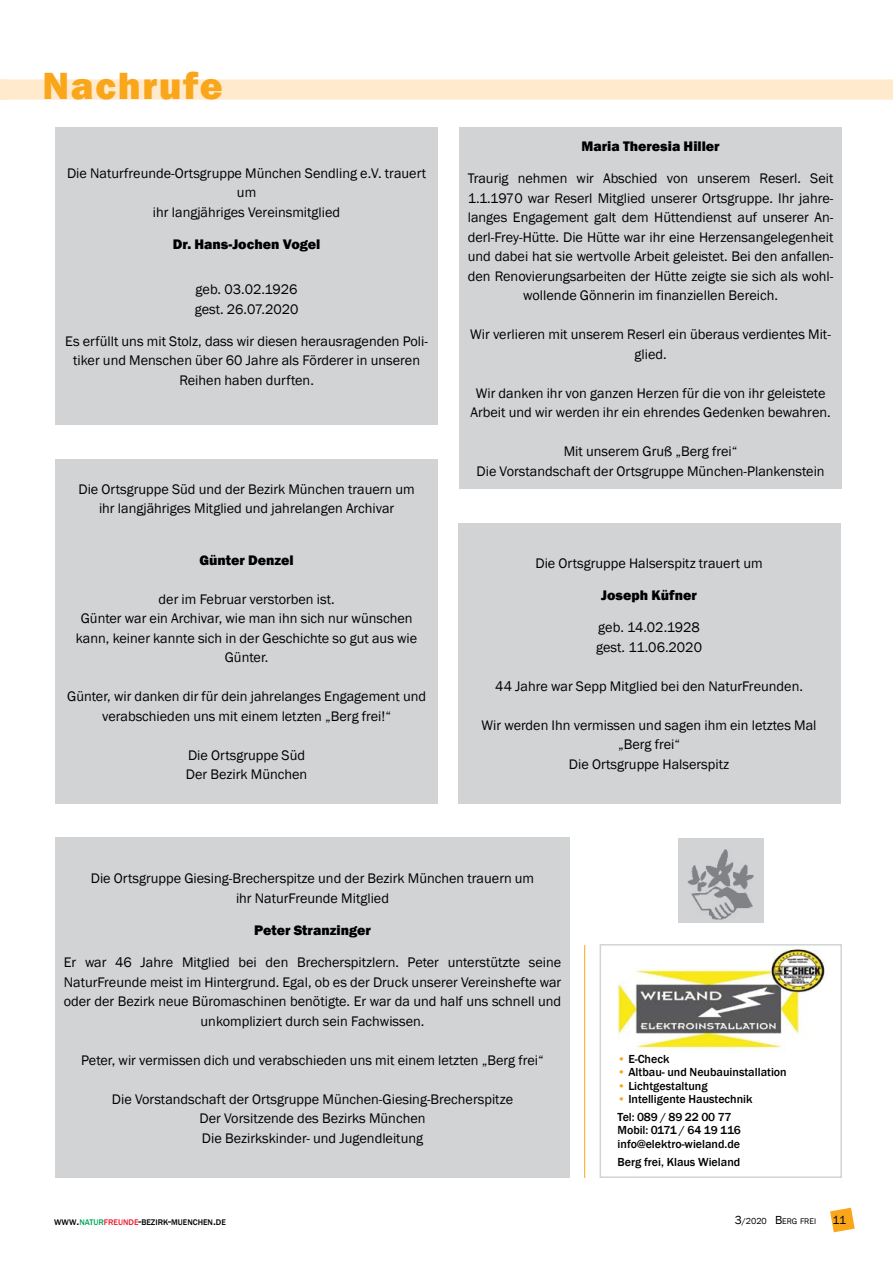
<style>
.page{position:relative;width:893px;height:1263px;background:#fff}
.page>*{position:absolute;margin:0;border:0;box-sizing:border-box;transform-origin:0 0}
.t1{font:800 39px "Franklin Gothic";letter-spacing:.04em;color:#faa61a}
.t2{font:14.25px/19.5px "Franklin Gothic";color:#000;text-align:center}
.t3{font:800 14.25px "Franklin Gothic";color:#000}
.t4{font:500 12px/17.7px "Franklin Gothic";color:#000}
.t5{font:12px "Franklin Gothic";color:#000}
.t6{font:500 8.4px "Franklin Gothic";color:#000}
.t7{font:8.4px "Franklin Gothic";color:#000}
.s1{color:#faa61a}
.s2{font-size:12px}
.s3{color:#00a65d}
.s4{color:#ed1b2f}
.s5{font-size:9px}
</style>
<div class="page">
<svg style="left:830px;top:1208px;width:25px;height:24px"></svg>
<div style="left:678px;top:838px;width:85px;height:84px;background:#d1d3d4"></div>
<img style="left:687px;top:849px;width:67px;height:71px">
<div style="left:0;top:79px;width:893px;height:21px;background:#ffeacd"></div>
<hr style="left:584px;top:945px;width:1px;height:233px;background:#faa61a">
<div style="left:55px;top:838px;width:515px;height:340px;background:#d1d3d4"></div>
<div style="left:55px;top:128px;width:383px;height:297px;background:#d1d3d4"></div>
<div style="left:458px;top:523px;width:382px;height:281px;background:#d1d3d4"></div>
<div style="left:55px;top:459px;width:383px;height:345px;background:#d1d3d4"></div>
<div style="left:600px;top:944px;width:242px;height:234px;border:2px solid #d1d3d4"></div>
<img style="left:617px;top:946px;width:212px;height:106px">
<div style="left:459px;top:128px;width:383px;height:361px;background:#d1d3d4"></div>
<h1 class="t1" style="left:43px;top:64px;width:182px">Nachrufe</h1>
<p class="t2" style="left:67px;top:163px;width:361px">Die Naturfreunde-Ortsgruppe München Sendling e.V. trauert um<br>ihr langjähriges Vereinsmitglied</p>
<p class="t3" style="left:173px;top:236px;width:149px">Dr. hans-Jochen Vogel</p>
<p class="t2" style="left:195px;top:279px;width:105px;text-align:left">geb. 03.02.1926 gest. 26.07.2020</p>
<p class="t2" style="left:65px;top:331px;width:364px">Es erfüllt uns mit Stolz, dass wir diesen herausragenden Poli&shy;tiker und Menschen über 60 Jahre als Förderer in unseren<br>Reihen haben durften.</p>
<p class="t2" style="left:79px;top:479px;width:338px">Die Ortsgruppe Süd und der Bezirk München trauern um ihr langjähriges Mitglied und jahrelangen Archivar</p>
<p class="t3" style="left:199px;top:552px;width:96px">Günter Denzel</p>
<p class="t2" style="left:76px;top:589px;width:343px">der im Februar verstorben ist.<br>Günter war ein Archivar, wie man ihn sich nur wünschen kann, keiner kannte sich in der Geschichte so gut aus wie Günter.</p>
<p class="t2" style="left:67px;top:687px;width:361px">Günter, wir danken dir für dein jahrelanges Engagement und verabschieden uns mit einem letzten „Berg frei!“</p>
<p class="t2" style="left:186px;top:745px;width:123px;text-align:left">Die Ortsgruppe Süd<br>Der Bezirk München</p>
<p class="t3" style="left:581px;top:138px;width:140px">Maria Theresia hiller</p>
<p class="t2" style="left:468px;top:168px;width:367px">Traurig nehmen wir Abschied von unserem Reserl. Seit 1.1.1970 war Reserl Mitglied unserer Ortsgruppe. Ihr jahre&shy;langes Engagement galt dem Hüttendienst auf unserer An&shy;derl-Frey-Hütte. Die Hütte war ihr eine Herzensangelegenheit und dabei hat sie wertvolle Arbeit geleistet. Bei den anfallen&shy;den Renovierungsarbeiten der Hütte zeigte sie sich als wohl&shy;wollende Gönnerin im finanziellen Bereich.</p>
<p class="t2" style="left:470px;top:324px;width:362px">Wir verlieren mit unserem Reserl ein überaus verdientes Mit&shy;glied.</p>
<p class="t2" style="left:471px;top:383px;width:362px">Wir danken ihr von ganzen Herzen für die von ihr geleistete<br>Arbeit und wir werden ihr ein ehrendes Gedenken bewahren.</p>
<p class="t2" style="left:476px;top:441px;width:350px">Mit unserem Gruß „Berg frei“<br>Die Vorstandschaft der Ortsgruppe München-Plankenstein</p>
<p class="t2" style="left:535px;top:553px;width:229px">Die Ortsgruppe Halserspitz trauert um</p>
<p class="t3" style="left:601px;top:587px;width:97px">Joseph Küfner</p>
<p class="t2" style="left:596px;top:618px;width:107px;text-align:left">geb. 14.02.1928 gest. 11.06.2020</p>
<p class="t2" style="left:495px;top:676px;width:309px">44 Jahre war Sepp Mitglied bei den NaturFreunden.</p>
<p class="t2" style="left:482px;top:715px;width:336px">Wir werden Ihn vermissen und sagen ihm ein letztes Mal „Berg frei“<br>Die Ortsgruppe Halserspitz</p>
<p class="t2" style="left:91px;top:868px;width:445px">Die Ortsgruppe Giesing-Brecherspitze und der Bezirk München trauern um ihr NaturFreunde Mitglied</p>
<p class="t3" style="left:254px;top:922px;width:118px">Peter Stranzinger</p>
<p class="t2" style="left:64px;top:952px;width:499px">Er war 46 Jahre Mitglied bei den Brecherspitzlern. Peter unterstützte seine NaturFreunde meist im Hintergrund. Egal, ob es der Druck unserer Vereinshefte war oder der Bezirk neue Büromaschinen benötigte. Er war da und half uns schnell und unkompliziert durch sein Fachwissen.</p>
<p class="t2" style="left:81px;top:1050px;width:464px">Peter, wir vermissen dich und verabschieden uns mit einem letzten „Berg frei“</p>
<p class="t2" style="left:112px;top:1089px;width:403px">Die Vorstandschaft der Ortsgruppe München-Giesing-Brecherspitze<br>Der Vorsitzende des Bezirks München<br>Die Bezirkskinder- und Jugendleitung</p>
<p class="t4" style="left:618px;top:1049px;width:53px"><span class="s1">•</span> E-Check</p>
<p class="t4" style="left:618px;top:1063px;width:171px"><span class="s1">•</span> Altbau- und Neubauinstallation</p>
<p class="t4" style="left:618px;top:1076px;width:91px"><span class="s1">•</span> Lichtgestaltung</p>
<p class="t4" style="left:618px;top:1090px;width:136px"><span class="s1">•</span> Intelligente Haustechnik<br>Tel: 089 / 89 22 00 77</p>
<p class="t4" style="left:618px;top:1123px;width:125px;line-height:13.5px">Mobil: 0171 / 64 19 116 info@elektro-wieland.de</p>
<p class="t4" style="left:618px;top:1152px;width:124px">Berg frei, Klaus Wieland</p>
<p class="t6" style="left:54px;top:1217px;width:173px">WWW<span class="s2">.</span><span class="s3">NATUR</span><span class="s4">FREUNDE</span><span class="s2">-</span>BEZIRK<span class="s2">-</span>MUENCHEN<span class="s2">.</span>DE</p>
<p class="t7" style="left:735px;top:1216px;width:83px"><span class="s2">3</span><span class="s5">/2020</span> <span class="s2">B</span>ERG FREI</p>
<p class="t5" style="left:832px;top:1213px;width:15px">11</p>
</div>
